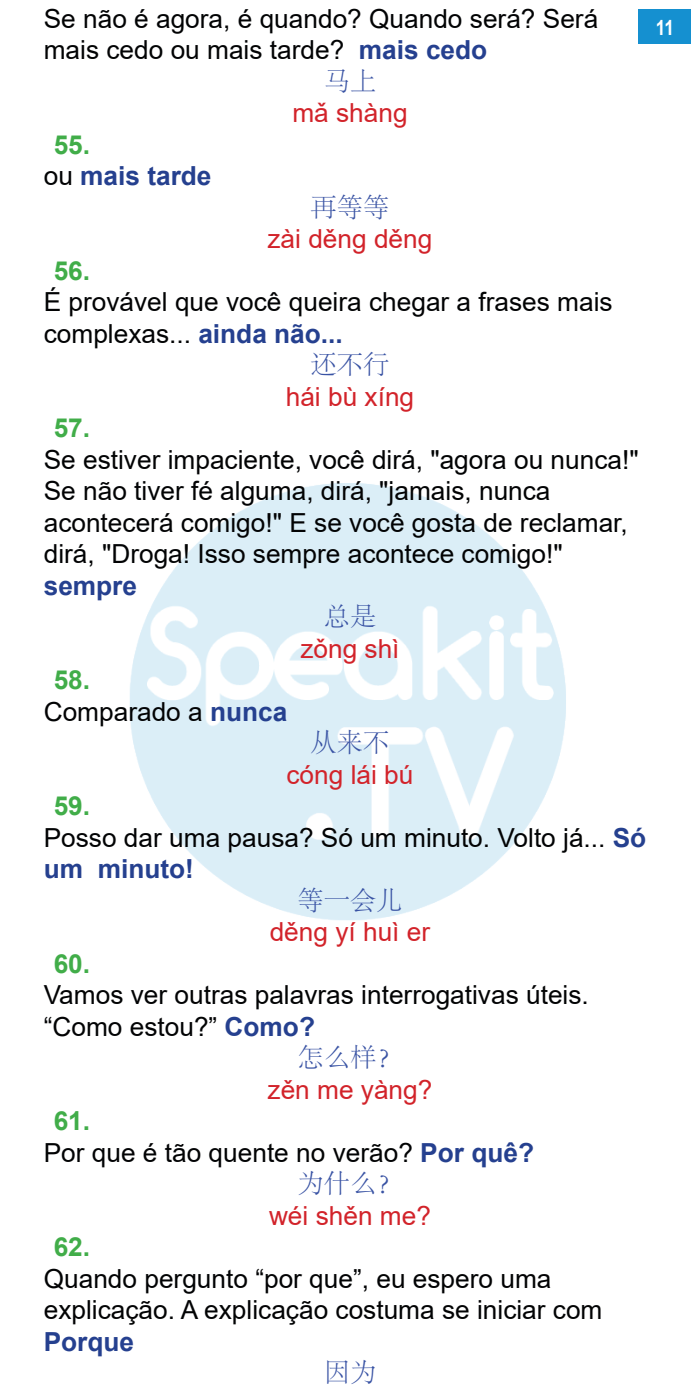
<style>
.page{position:relative;width:700px;height:1400px;background:#fff}
.page>*{position:absolute;margin:0;border:0;box-sizing:border-box;transform-origin:0 0}
.Text_ALL{font:26.25px/31.5px "Arial";color:#020304}
.Text_L2R_centre{font:26.25px "Arial";color:#d2232a}
.Text_L2R_centre-2{font:300 26.25px "Adobe Song Std";color:#3953a4}
.bullets_for_ALL{font:700 26.25px "Arial";color:#41ad49}
.Text_ALL-2{font:700 26.25px "Arial";color:#25408f}
.t1{font:700 21px "Arial Narrow";color:#fff}
.s1{font-weight:700;color:#25408f}
.s2{font-weight:400;color:#020304}
</style>
<div class="page">
<img style="left:130px;top:483px;width:436px;height:437px">
<div style="left:639px;top:9px;width:52px;height:35px;background:#1590d0"></div>
<p class="Text_ALL" style="left:359px;top:3px;width:241px;text-indent:-315px">Se não é agora é, quando? Quando será? Será <span class="s1">mais cedo</span></p>
<p class="Text_ALL" style="left:44px;top:34px;width:302px">mais cedo ou mais tarde?</p>
<p class="Text_L2R_centre-2" style="left:324px;top:67px;width:54px">马上</p>
<p class="Text_L2R_centre" style="left:292px;top:95px;width:117px">mǎ shàng</p>
<p class="bullets_for_ALL" style="left:54px;top:126px;width:38px">55.</p>
<p class="Text_ALL-2" style="left:44px;top:158px;width:169px"><span class="s2">ou</span> mais tarde</p>
<p class="Text_L2R_centre-2" style="left:311px;top:193px;width:80px">再等等</p>
<p class="Text_L2R_centre" style="left:268px;top:221px;width:166px">zài děng děng</p>
<p class="bullets_for_ALL" style="left:54px;top:252px;width:38px">56.</p>
<p class="Text_ALL" style="left:44px;top:286px;width:570px">É provável que você queira chegar a frases mais complexas... <span class="s1">ainda não...</span></p>
<p class="Text_L2R_centre-2" style="left:311px;top:351px;width:80px">还不行</p>
<p class="Text_L2R_centre" style="left:286px;top:379px;width:130px">hái bù xíng</p>
<p class="bullets_for_ALL" style="left:54px;top:410px;width:38px">57.</p>
<p class="Text_ALL" style="left:44px;top:444px;width:596px">Se estiver impaciente, você dirá ", agora ou nunca "!<br>Se não tiver fé alguma, dirá ", jamais, nunca acontecerá comigo!" E se você gosta de reclamar, dirá ", Droga! Isso sempre acontece comigo "! <span class="s1">sempre</span></p>
<p class="Text_L2R_centre-2" style="left:324px;top:603px;width:54px">总是</p>
<p class="Text_L2R_centre" style="left:300px;top:631px;width:101px">zǒng shì</p>
<p class="bullets_for_ALL" style="left:54px;top:662px;width:38px">58.</p>
<p class="Text_ALL" style="left:44px;top:696px;width:245px">Comparado a <span class="s1">nunca</span></p>
<p class="Text_L2R_centre-2" style="left:311px;top:729px;width:80px">从来不</p>
<p class="Text_L2R_centre" style="left:287px;top:757px;width:128px">cóng lái bú</p>
<p class="bullets_for_ALL" style="left:54px;top:788px;width:38px">59.</p>
<p class="Text_ALL" style="left:98px;top:822px;width:550px;text-indent:-54px">Posso dar uma pausa? Só um minuto. Volto já... <span class="s1">Só minuto!</span></p>
<p class="Text_ALL-2" style="left:44px;top:851px;width:41px">um</p>
<p class="Text_L2R_centre-2" style="left:298px;top:886px;width:106px">等一会儿</p>
<p class="Text_L2R_centre" style="left:270px;top:914px;width:162px">děng yí huì er</p>
<p class="bullets_for_ALL" style="left:54px;top:945px;width:38px">60.</p>
<p class="Text_ALL" style="left:44px;top:979px;width:547px">Vamos ver outras palavras interrogativas úteis. “Como estou?” <span class="s1">Como?</span></p>
<p class="Text_L2R_centre-2" style="left:298px;top:1044px;width:106px">怎么样?</p>
<p class="Text_L2R_centre" style="left:268px;top:1072px;width:166px">zěn me yàng?</p>
<p class="bullets_for_ALL" style="left:54px;top:1103px;width:38px">61.</p>
<p class="Text_ALL" style="left:44px;top:1137px;width:492px">Por que é tão quente no verão? <span class="s1">Por quê?</span></p>
<p class="Text_L2R_centre-2" style="left:298px;top:1170px;width:106px">为什么?</p>
<p class="Text_L2R_centre" style="left:269px;top:1198px;width:163px">wéi shěn me?</p>
<p class="bullets_for_ALL" style="left:54px;top:1229px;width:38px">62.</p>
<p class="Text_ALL" style="left:44px;top:1263px;width:560px">Quando pergunto “por que ,” eu espero uma explicação A. explicação costuma se iniciar com<br><span class="s1">Porque</span></p>
<p class="Text_L2R_centre-2" style="left:324px;top:1359px;width:54px">因为</p>
<p class="t1" style="left:656px;top:11px;width:20px">11</p>
</div>
